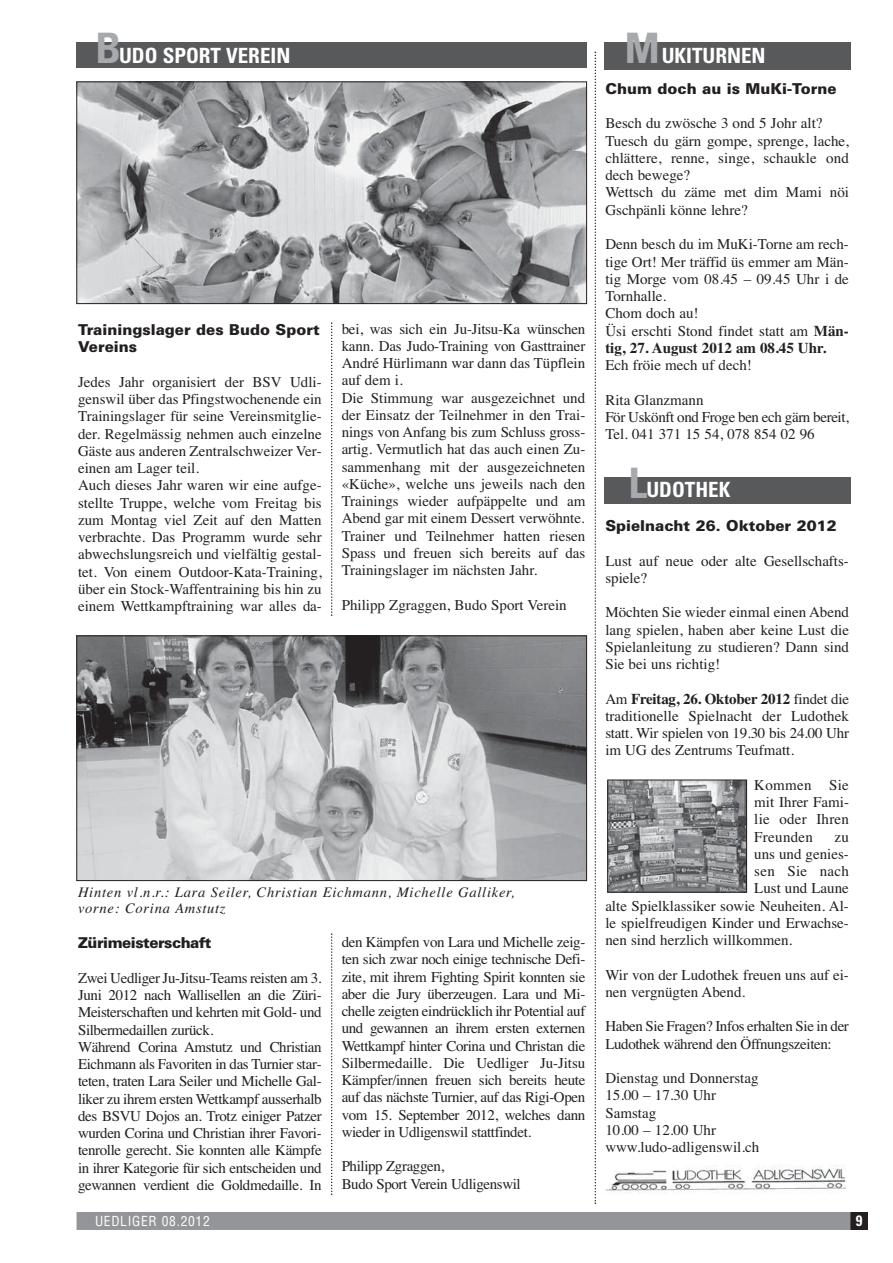
<style>
.page{position:relative;width:893px;height:1263px;background:#fff}
.page>*{position:absolute;margin:0;border:0;box-sizing:border-box;transform-origin:0 0}
.t1{font:700 condensed 21px "Univers";color:#fff}
.t2{font:15px/17.2px "Times";color:#231f20}
.t3{font:15px/17.2px "Times";letter-spacing:-.025em;color:#231f20}
.t4{font:900 15px/17.2px "Univers";color:#231f20}
.t5{font:900 15px "Univers";letter-spacing:-.035em;color:#231f20}
.t6{font:15px "Times";letter-spacing:.02em;color:#231f20}
.t7{font:700 condensed 15px "Univers";color:#fff}
.t8{font:italic 14.55px/16.2px "Times";letter-spacing:.05em;color:#231f20}
.t9{font:condensed 13.5px "Helvetica";letter-spacing:.05em;color:#fff}
.s1{font-size:42px;color:#a7a9ac}
.s2{font-weight:700}
</style>
<div class="page">
<div style="left:850px;top:1212px;width:18px;height:17px;background:#231f20"></div>
<div style="left:77px;top:1212px;width:773px;height:18px;background:#939598"></div>
<svg style="left:595px;top:52px;width:1px;height:1152px"></svg>
<svg style="left:331px;top:933px;width:1px;height:262px"></svg>
<svg style="left:331px;top:322px;width:1px;height:294px"></svg>
<div style="left:604px;top:477px;width:246px;height:26px;background:#58595b"></div>
<div style="left:604px;top:43px;width:246px;height:27px;background:#58595b"></div>
<img style="left:79px;top:638px;width:506px;height:241px">
<div style="left:77px;top:636px;width:510px;height:245px;border:1px solid #231f20"></div>
<div style="left:77px;top:42px;width:510px;height:26px;background:#58595b"></div>
<img style="left:79px;top:84px;width:506px;height:218px">
<div style="left:77px;top:82px;width:510px;height:222px;border:1px solid #231f20"></div>
<img style="left:609px;top:782px;width:136px;height:108px">
<div style="left:607px;top:780px;width:140px;height:112px;border:1px solid #231f20"></div>
<img style="left:605px;top:1165px;width:241px;height:28px">
<h1 class="t1" style="left:96px;top:47px;width:196px"><span class="s1">B</span> UDO SPORT VEREIN</h1>
<p class="t4" style="left:78px;top:322px;width:243px">Trainingslager des Budo Sport<br>Vereins</p>
<p class="t2" style="left:78px;top:375px;width:245px">Jedes Jahr organisiert der BSV Udli&shy;genswil über das Pfingstwochenende ein Trainingslager für seine Vereinsmitglie&shy;der. Regelmässig nehmen auch einzelne Gäste aus anderen Zentralschweizer Ver&shy;einen am Lager teil.<br>Auch dieses Jahr waren wir eine aufge&shy;stellte Truppe, welche vom Freitag bis zum Montag viel Zeit auf den Matten verbrachte. Das Programm wurde sehr abwechslungsreich und vielfältig gestal&shy;tet. Von einem Outdoor-Kata-Training, über ein Stock-Waffentraining bis hin zu einem Wettkampftraining war alles da-</p>
<p class="t2" style="left:342px;top:321px;width:245px">bei, was sich ein Ju-Jitsu-Ka wünschen kann. Das Judo-Training von Gast trainer André Hürlimann war dann das Tüpflein auf dem i.<br>Die Stimmung war ausgezeichnet und der Einsatz der Teilnehmer in den Trai&shy;nings von Anfang bis zum Schluss gross - artig. Vermutlich hat das auch einen Zu&shy;sammenhang mit der ausgezeichneten «Küche», welche uns jeweils nach den Trainings wieder aufpäppelte und am Abend gar mit einem Dessert verwöhnte.<br>Trainer und Teilnehmer hatten riesen Spass und freuen sich bereits auf das Trainingslager im nächsten Jahr.</p>
<p class="t2" style="left:342px;top:597px;width:226px">Philipp Zgraggen, Budo Sport Verein</p>
<p class="t8" style="left:78px;top:885px;width:438px">Hinten vl.n.r.: Lara Seiler, Christian Eichmann, Michelle Galliker, vorne: Corina Amstutz</p>
<p class="t5" style="left:78px;top:937px;width:135px">Zürimeisterschaft</p>
<p class="t3" style="left:78px;top:971px;width:245px">Zwei Uedliger Ju-Jitsu-Teams reisten am 3.<br>Juni 2012 nach Wallisellen an die Züri-Meisterschaften und kehrten mit Gold- und Silbermedaillen zurück.<br>Während Corina Amstutz und Christian Eichmann als Favoriten in das Turnier star&shy;teten, traten Lara Seiler und Michelle Gal&shy;liker zu ihrem ersten Wettkampf ausserhalb des BSVU Dojos an. Trotz einiger Patzer wurden Corina und Christian ihrer Favori&shy;tenrolle gerecht. Sie konnten alle Kämpfe in ihrer Kategorie für sich entscheiden und gewannen verdient die Goldmedaille. In</p>
<p class="t2" style="left:342px;top:935px;width:245px;text-align:justify">den Kämpfen von Lara und Michelle zeig&shy;ten sich zwar noch einige technische Defi&shy;zite, mit ihrem Fighting Spirit konnten sie aber die Jury überzeugen. Lara und Mi&shy;chelle zeigten eindrücklich ihr Potential auf und gewannen an ihrem ersten externen Wettkampf hinter Corina und Christan die Silbermedaille. Die Uedliger Ju-Jitsu Kämpfer/innen freuen sich bereits heute auf das nächste Turnier, auf das Rigi-Open vom 15. September 2012, welches dann wieder in Udligenswil stattfindet.</p>
<p class="t3" style="left:342px;top:1159px;width:181px">Philipp Zgraggen,<br>Budo Sport Verein Udligenswil</p>
<h1 class="t1" style="left:625px;top:48px;width:142px"><span class="s1">M</span>UKITURNEN</h1>
<p class="t4" style="left:605px;top:81px;width:233px">Chum doch au is MuKi-Torne</p>
<p class="t2" style="left:605px;top:116px;width:245px">Besch du zwösche 3 ond 5 Johr alt?<br>Tuesch du gärn gompe, sprenge, lache, chlättere, renne, singe, schaukle ond dech bewege?<br>Wettsch du zäme met dim Mami nöi<br>Gschpänli könne lehre?</p>
<p class="t2" style="left:605px;top:237px;width:245px">Denn besch du im MuKi-Torne am rech&shy;tige Ort! Mer träffid üs emmer am Män&shy;tig Morge vom 08.45 – 09.45 Uhr i de<br>Tornhalle.<br>Chom doch au!<br>Üsi erschti Stond findet statt am <span class="s2">Män&shy;tig, 27. August 2012 am 08.45 Uhr.</span></p>
<p class="t2" style="left:605px;top:358px;width:148px">Ech fröie mech uf dech!</p>
<p class="t3" style="left:605px;top:392px;width:245px">Rita Glanzmann<br>För Uskönft ond Froge ben ech gärn bereit,<br>Tel. 041 371 15 54, 078 854 02 96</p>
<h1 class="t1" style="left:629px;top:482px;width:103px"><span class="s1">L</span> UDOTHEK</h1>
<p class="t4" style="left:605px;top:518px;width:233px">Spielnacht 26. Oktober 2012</p>
<p class="t2" style="left:605px;top:553px;width:245px">Lust auf neue oder alte Gesellschafts&shy;spiele?</p>
<p class="t2" style="left:605px;top:605px;width:245px;text-align:justify">Möchten Sie wieder einmal einen Abend lang spielen, haben aber keine Lust die Spielanleitung zu studieren? Dann sind Sie bei uns richtig!</p>
<p class="t2" style="left:605px;top:691px;width:245px;text-align:justify">Am <span class="s2">Freitag, 26. Oktober 2012</span> findet die traditionelle Spielnacht der Ludothek statt. Wir spielen von 19.30 bis 24.00 Uhr im UG des Zentrums Teufmatt.</p>
<p class="t2" style="left:754px;top:778px;width:96px;text-align:justify">Kommen Sie mit Ihrer Fami&shy;lie oder Ihren Freunden</p>
<p class="t2" style="left:834px;top:829px;width:16px">zu</p>
<p class="t2" style="left:754px;top:847px;width:96px">uns und genies-</p>
<p class="t6" style="left:754px;top:866px;width:96px">sen Sie nach</p>
<p class="t2" style="left:754px;top:881px;width:96px">Lust und Laune</p>
<p class="t2" style="left:605px;top:898px;width:245px">alte Spielklassiker sowie Neuheiten. Al-</p>
<p class="t2" style="left:605px;top:916px;width:245px">le spielfreudigen Kinder und Erwachse-</p>
<p class="t2" style="left:605px;top:933px;width:188px">nen sind herzlich willkommen.</p>
<p class="t2" style="left:605px;top:967px;width:245px">Wir von der Ludothek freuen uns auf ei&shy;nen vergnügten Abend.</p>
<p class="t3" style="left:605px;top:1019px;width:245px">Haben Sie Fragen? Infos erhalten Sie in der<br>Ludothek während den Öffnungszeiten:</p>
<p class="t2" style="left:605px;top:1071px;width:155px">Dienstag und Donnerstag<br>15.00 – 17.30 Uhr<br>Samstag<br>10.00 – 12.00 Uhr www.ludo-adligenswil.ch</p>
<p class="t9" style="left:95px;top:1216px;width:116px">UEDLIGER 08.2012</p>
<p class="t7" style="left:856px;top:1215px;width:8px">9</p>
</div>
